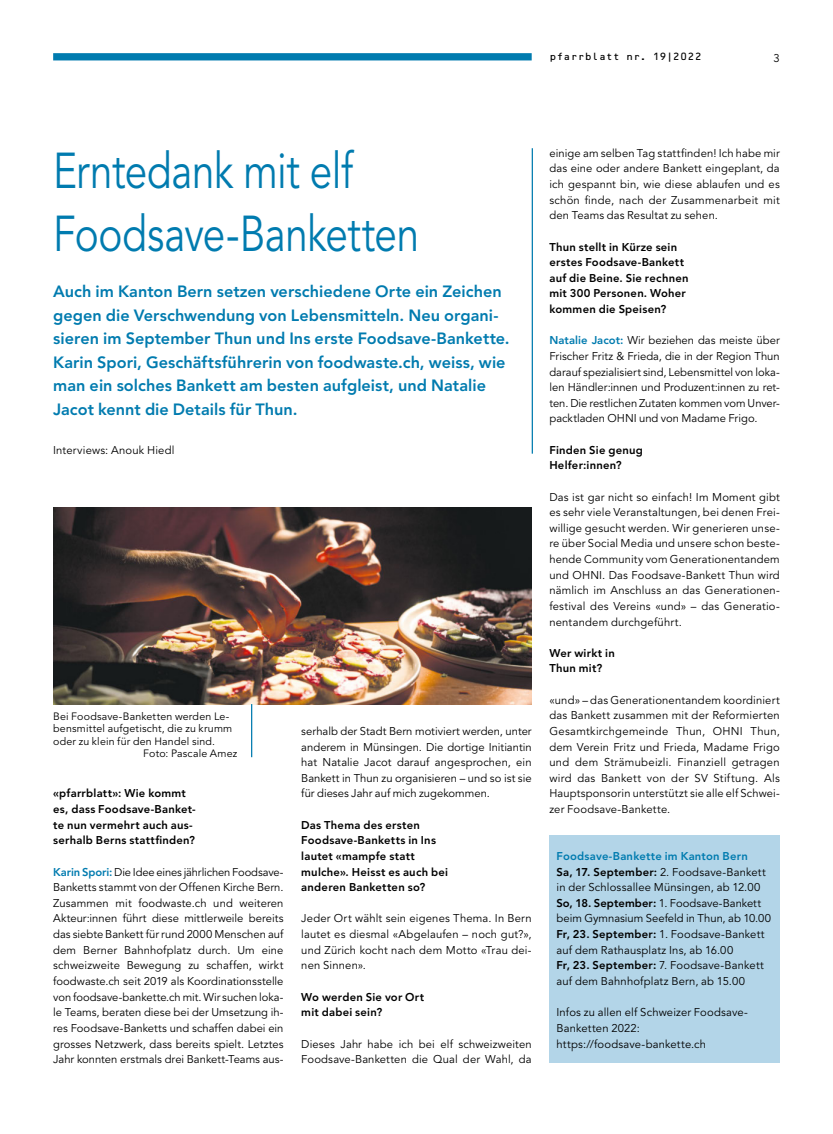
<style>
.page{position:relative;width:833px;height:1134px;background:#fff}
.page>*{position:absolute;margin:0;border:0;box-sizing:border-box;transform-origin:0 0}
.t1{font:50px/62.5px "Avenir LT Pro";letter-spacing:-.01em;color:#007baf;scale:.81 1}
.t2{font:800 16.25px/23.4px "Avenir LT Pro";letter-spacing:.005em;color:#007baf}
.t3{font:11.25px/15.6px "Avenir LT Pro";letter-spacing:.01em;color:#000;text-align:justify}
.t4{font:800 11.25px/15.6px "Avenir LT Pro";letter-spacing:.02em;color:#000}
.t5{font:10.62px "Avenir LT Pro";letter-spacing:.015em;color:#000}
.t6{font:10px "OCRB Std";letter-spacing:-.01em;color:#000}
.s1{font-weight:800;color:#007baf}
.s2{font-weight:800}
</style>
<div class="page">
<div style="left:53px;top:53px;width:478px;height:7px;background:#007baf"></div>
<div style="left:549px;top:836px;width:231px;height:227px;background:#b3d5e8"></div>
<img style="left:53px;top:508px;width:478px;height:196px">
<hr style="left:251px;top:704px;width:1px;height:53px;background:#007baf">
<hr style="left:531px;top:148px;width:2px;height:306px;background:#007baf">
<p class="t6" style="left:549px;top:51px;width:154px">pfarrblatt nr. 19|2022</p>
<p class="t3" style="left:773px;top:50px;width:8px">3</p>
<h1 class="t1" style="left:53px;top:140px;width:454px">Erntedank mit elf<br>Foodsave-Banketten</h1>
<p class="t2" style="left:53px;top:280px;width:458px">Auch im Kanton Bern setzen verschiedene Orte ein Zeichen gegen die Verschwendung von Lebensmitteln. Neu organi&shy;sieren im September Thun und Ins erste Foodsave-Bankette.<br>Karin Spori, Geschäftsführerin von foodwaste.ch, weiss, wie man ein solches Bankett am besten aufgleist, und Natalie Jacot kennt die Details für Thun.</p>
<p class="t3" style="left:53px;top:442px;width:123px">Interviews: Anouk Hiedl</p>
<p class="t5" style="left:53px;top:710px;width:178px">Bei Foodsave-Banketten werden Le-</p>
<p class="t5" style="left:53px;top:722px;width:181px">bensmittel aufgetischt, die zu krumm</p>
<p class="t5" style="left:53px;top:735px;width:163px">oder zu klein für den Handel sind.</p>
<p class="t5" style="left:143px;top:747px;width:96px">Foto: Pascale Amez</p>
<p class="t4" style="left:53px;top:786px;width:144px">«pfarrblatt»: Wie kommt es, dass Foodsave-Banket&shy;te nun vermehrt auch aus&shy;serhalb Berns stattfinden?</p>
<p class="t3" style="left:53px;top:864px;width:232px"><span class="s1">Karin Spori:</span> Die Idee eines jährlichen Foodsave-Banketts stammt von der Offenen Kirche Bern.<br>Zusammen mit foodwaste.ch und weiteren Akteur:innen führt diese mittlerweile bereits das siebte Bankett für rund 2000 Menschen auf dem Berner Bahnhofplatz durch. Um eine schweizweite Bewegung zu schaffen, wirkt foodwaste.ch seit 2019 als Koordinationsstelle von foodsave-bankette.ch mit. Wir suchen loka&shy;le Teams, beraten diese bei der Umsetzung ih&shy;res Foodsave-Banketts und schaffen dabei ein grosses Netzwerk, dass bereits spielt. Letztes Jahr konnten erstmals drei Bankett-Teams aus-</p>
<p class="t3" style="left:301px;top:723px;width:232px">serhalb der Stadt Bern motiviert werden, unter anderem in Münsingen. Die dortige Initiantin hat Natalie Jacot darauf angesprochen, ein Bankett in Thun zu organisieren – und so ist sie für dieses Jahr auf mich zugekommen.</p>
<p class="t4" style="left:301px;top:817px;width:148px">Das Thema des ersten<br>Foodsave-Banketts in Ins lautet «mampfe statt mulche». Heisst es auch bei anderen Banketten so?</p>
<p class="t3" style="left:301px;top:911px;width:232px">Jeder Ort wählt sein eigenes Thema. In Bern lautet es diesmal «Abgelaufen – noch gut?», und Zürich kocht nach dem Motto «Trau dei&shy;nen Sinnen».</p>
<p class="t4" style="left:301px;top:989px;width:124px">Wo werden Sie vor Ort mit dabei sein?</p>
<p class="t3" style="left:301px;top:1036px;width:232px">Dieses Jahr habe ich bei elf schweizweiten<br>Foodsave-Banketten die Qual der Wahl, da</p>
<p class="t3" style="left:549px;top:145px;width:232px">einige am selben Tag stattfinden! Ich habe mir das eine oder andere Bankett eingeplant, da ich gespannt bin, wie diese ablaufen und es schön finde, nach der Zusammenarbeit mit den Teams das Resultat zu sehen.</p>
<p class="t4" style="left:549px;top:239px;width:141px">Thun stellt in Kürze sein erstes Foodsave-Bankett auf die Beine. Sie rechnen mit 300 Personen. Woher kommen die Speisen?</p>
<p class="t3" style="left:549px;top:333px;width:232px"><span class="s1">Natalie Jacot:</span> Wir beziehen das meiste über Frischer Fritz &amp; Frieda, die in der Region Thun darauf spezialisiert sind, Lebensmittel von loka&shy;len Händler:innen und Produzent:innen zu ret&shy;ten. Die restlichen Zutaten kommen vom Unver&shy;packtladen OHNI und von Madame Frigo.</p>
<p class="t4" style="left:549px;top:442px;width:95px">Finden Sie genug<br>Helfer:innen?</p>
<p class="t3" style="left:549px;top:489px;width:232px">Das ist gar nicht so einfach! Im Moment gibt es sehr viele Veranstaltungen, bei denen Frei&shy;willige gesucht werden. Wir generieren unse&shy;re über Social Media und unsere schon beste&shy;hende Community vom Generationentandem und OHNI. Das Foodsave-Bankett Thun wird nämlich im Anschluss an das Generationen&shy;festival des Vereins «und» – das Generatio&shy;nentandem durchgeführt.</p>
<p class="t4" style="left:549px;top:645px;width:67px">Wer wirkt in<br>Thun mit?</p>
<p class="t3" style="left:549px;top:692px;width:232px">«und» – das Generationentandem koordiniert das Bankett zusammen mit der Reformierten Gesamtkirchgemeinde Thun, OHNI Thun, dem Verein Fritz und Frieda, Madame Frigo und dem Strämubeizli. Finanziell getragen wird das Bankett von der SV Stiftung. Als Hauptsponsorin unterstützt sie alle elf Schwei&shy;zer Foodsave-Bankette.</p>
<p class="t3" style="left:556px;top:848px;width:216px;text-align:left"><span class="s1">Foodsave-Bankette im Kanton Bern<br></span><span class="s2">Sa, 17. September:</span> 2. Foodsave-Bankett in der Schlossallee Münsingen, ab 12.00<br><span class="s2">So, 18. September:</span> 1. Foodsave-Bankett beim Gymnasium Seefeld in Thun, ab 10.00<br><span class="s2">Fr, 23. September:</span> 1. Foodsave-Bankett auf dem Rathausplatz Ins, ab 16.00<br><span class="s2">Fr, 23. September:</span> 7. Foodsave-Bankett auf dem Bahnhofplatz Bern, ab 15.00</p>
<p class="t3" style="left:556px;top:1005px;width:193px;text-align:left">Infos zu allen elf Schweizer Foodsave-<br>Banketten 2022: https://foodsave-bankette.ch</p>
</div>
